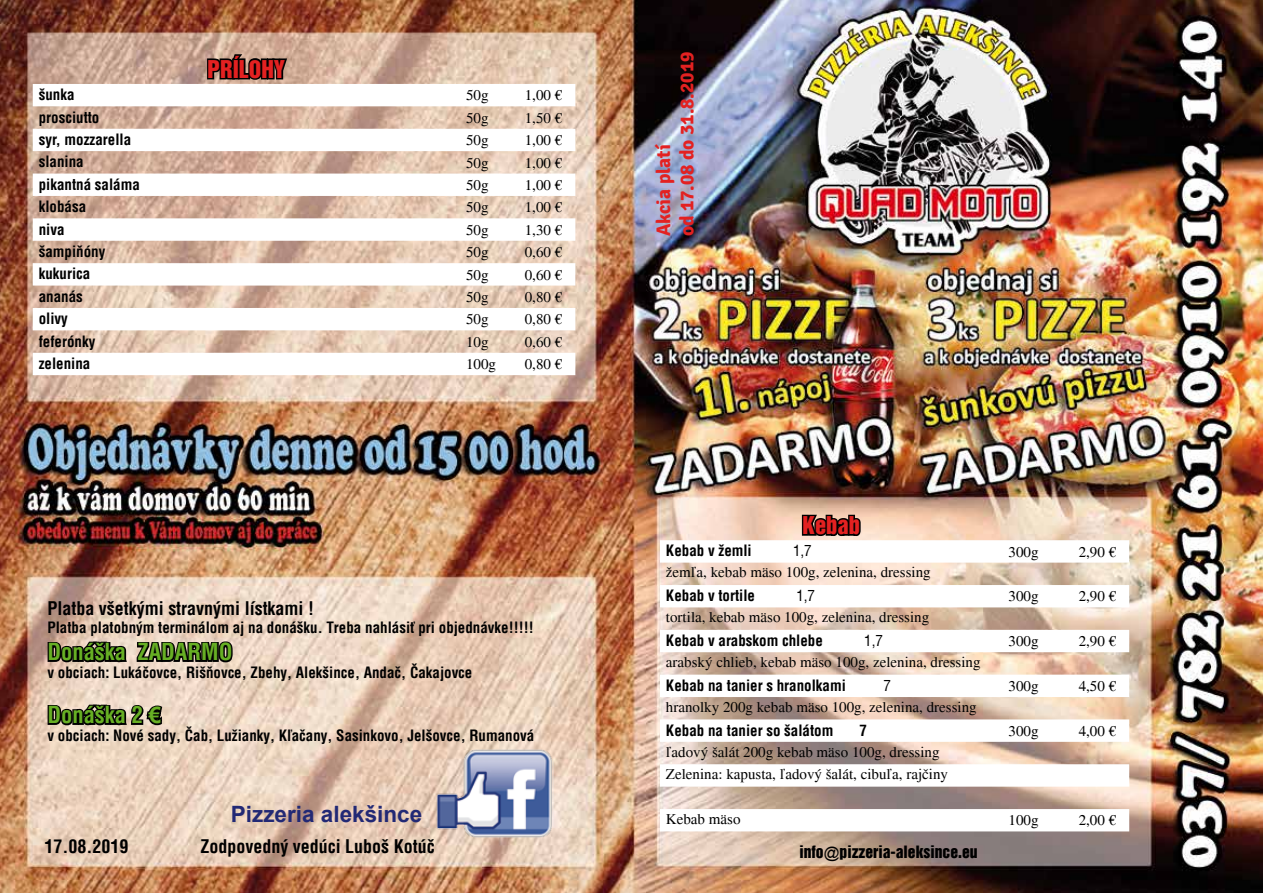
<style>
.page{position:relative;width:1263px;height:893px;background:#fff}
.page>*{position:absolute;margin:0;border:0;box-sizing:border-box;transform-origin:0 0}
.t1{font:700 22.5px "Switzerland Condensed";color:#67af24}
.t2{font:700 22.5px "Arial";color:#222975}
.t3{font:22.5px "Switzerland Inserat";color:#e32121}
.t4{font:700 19.5px/23.4px "Signika";color:#e32121}
.t5{font:700 18px "Switzerland Condensed";color:#000}
.t6{font:15.6px "Switzerland Inserat";color:#000}
.t7{font:15px/22.4px "Times";color:#000}
.t8{font:700 15px "Switzerland Condensed";color:#000}
.t9{font:15px "Switzerland Condensed";color:#000}
.s1{font-family:"Arial"}
</style>
<div class="page">
<img style="left:0;top:0;width:1263px;height:893px">
<svg style="left:33px;top:129px;width:542px;height:22px"></svg>
<svg style="left:33px;top:174px;width:542px;height:22px"></svg>
<svg style="left:33px;top:218px;width:542px;height:23px"></svg>
<svg style="left:33px;top:263px;width:542px;height:23px"></svg>
<svg style="left:33px;top:308px;width:542px;height:22px"></svg>
<svg style="left:33px;top:353px;width:542px;height:22px"></svg>
<svg style="left:33px;top:53px;width:542px;height:53px"></svg>
<svg style="left:46px;top:610px;width:189px;height:71px;background:#b39f91"></svg>
<svg style="left:46px;top:703px;width:118px;height:30px;background:#776d63"></svg>
<img style="left:434px;top:748px;width:120px;height:91px">
<svg style="left:660px;top:585px;width:469px;height:22px"></svg>
<svg style="left:660px;top:630px;width:469px;height:22px"></svg>
<svg style="left:660px;top:675px;width:469px;height:22px"></svg>
<svg style="left:660px;top:719px;width:469px;height:23px"></svg>
<svg style="left:660px;top:764px;width:469px;height:23px"></svg>
<svg style="left:660px;top:809px;width:469px;height:22px"></svg>
<svg style="left:660px;top:513px;width:469px;height:50px"></svg>
<h1 class="t3" style="left:208px;top:55px;width:79px">PRÍLOHY</h1>
<p class="t8" style="left:39px;top:86px;width:37px">šunka</p>
<p class="t7" style="left:466px;top:84px;width:24px">50g</p>
<p class="t7" style="left:525px;top:84px;width:39px">1,00 €</p>
<p class="t8" style="left:39px;top:108px;width:62px">prosciutto</p>
<p class="t7" style="left:466px;top:107px;width:24px">50g</p>
<p class="t7" style="left:525px;top:107px;width:39px">1,50 €</p>
<p class="t8" style="left:39px;top:131px;width:94px">syr, mozzarella</p>
<p class="t7" style="left:466px;top:129px;width:24px">50g</p>
<p class="t7" style="left:525px;top:129px;width:39px">1,00 €</p>
<p class="t8" style="left:39px;top:153px;width:46px">slanina</p>
<p class="t7" style="left:466px;top:151px;width:24px">50g</p>
<p class="t7" style="left:525px;top:151px;width:39px">1,00 €</p>
<p class="t8" style="left:39px;top:175px;width:103px">pikantná saláma</p>
<p class="t7" style="left:466px;top:174px;width:24px">50g</p>
<p class="t7" style="left:525px;top:174px;width:39px">1,00 €</p>
<p class="t8" style="left:39px;top:198px;width:49px">klobása</p>
<p class="t7" style="left:466px;top:196px;width:24px">50g</p>
<p class="t7" style="left:525px;top:196px;width:39px">1,00 €</p>
<p class="t8" style="left:39px;top:220px;width:27px">niva</p>
<p class="t7" style="left:466px;top:219px;width:24px">50g</p>
<p class="t7" style="left:525px;top:219px;width:39px">1,30 €</p>
<p class="t8" style="left:39px;top:243px;width:68px">šampiňóny</p>
<p class="t7" style="left:466px;top:241px;width:24px">50g</p>
<p class="t7" style="left:525px;top:241px;width:39px">0,60 €</p>
<p class="t8" style="left:39px;top:265px;width:53px">kukurica</p>
<p class="t7" style="left:466px;top:263px;width:24px">50g</p>
<p class="t7" style="left:525px;top:263px;width:39px">0,60 €</p>
<p class="t8" style="left:39px;top:287px;width:46px">ananás</p>
<p class="t7" style="left:466px;top:286px;width:24px">50g</p>
<p class="t7" style="left:525px;top:286px;width:39px">0,80 €</p>
<p class="t8" style="left:39px;top:310px;width:31px">olivy</p>
<p class="t7" style="left:466px;top:308px;width:24px">50g</p>
<p class="t7" style="left:525px;top:308px;width:39px">0,80 €</p>
<p class="t8" style="left:39px;top:332px;width:58px">feferónky</p>
<p class="t7" style="left:466px;top:331px;width:24px">10g</p>
<p class="t7" style="left:525px;top:331px;width:39px">0,60 €</p>
<p class="t8" style="left:39px;top:355px;width:53px">zelenina</p>
<p class="t7" style="left:466px;top:353px;width:31px">100g</p>
<p class="t7" style="left:525px;top:353px;width:39px">0,80 €</p>
<p class="t5" style="left:47px;top:598px;width:268px">Platba všetkými stravnými lístkami !</p>
<p class="t8" style="left:47px;top:619px;width:488px">Platba platobným terminálom aj na donášku. Treba nahlásiť pri objednávke!!!!!</p>
<h1 class="t1" style="left:47px;top:639px;width:186px">Donáška ZADARMO</h1>
<p class="t8" style="left:47px;top:664px;width:426px">v obciach: Lukáčovce, Rišňovce, Zbehy, Alekšince, Andač, Čakajovce</p>
<h1 class="t1" style="left:47px;top:702px;width:115px">Donáška 2 <span class="s1">€</span></h1>
<p class="t8" style="left:47px;top:727px;width:488px">v obciach: Nové sady, Čab, Lužianky, Kľačany, Sasinkovo, Jelšovce, Rumanová</p>
<h1 class="t2" style="left:231px;top:799px;width:193px">Pizzeria alekšince</h1>
<h2 class="t4" style="left:652px;top:236px;width:186px;rotate:-90deg">Akcia platí<br>od 17.08 do 31.8.2019</h2>
<h1 class="t3" style="left:802px;top:511px;width:59px">Kebab</h1>
<p class="t8" style="left:666px;top:542px;width:87px">Kebab v žemli</p>
<p class="t9" style="left:793px;top:542px;width:20px">1,7</p>
<p class="t7" style="left:1008px;top:541px;width:31px">300g</p>
<p class="t7" style="left:1079px;top:541px;width:39px">2,90 €</p>
<p class="t7" style="left:666px;top:561px;width:266px">žemľa, kebab mäso 100g, zelenina, dressing</p>
<p class="t8" style="left:666px;top:587px;width:91px">Kebab v tortile</p>
<p class="t9" style="left:796px;top:587px;width:20px">1,7</p>
<p class="t7" style="left:1008px;top:585px;width:31px">300g</p>
<p class="t7" style="left:1079px;top:585px;width:39px">2,90 €</p>
<p class="t7" style="left:666px;top:606px;width:265px">tortila, kebab mäso 100g, zelenina, dressing</p>
<p class="t8" style="left:666px;top:632px;width:158px">Kebab v arabskom chlebe</p>
<p class="t9" style="left:864px;top:632px;width:20px">1,7</p>
<p class="t7" style="left:1008px;top:630px;width:31px">300g</p>
<p class="t7" style="left:1079px;top:630px;width:39px">2,90 €</p>
<p class="t7" style="left:666px;top:651px;width:316px">arabský chlieb, kebab mäso 100g, zelenina, dressing</p>
<p class="t8" style="left:666px;top:676px;width:181px">Kebab na tanier s hranolkami</p>
<p class="t9" style="left:883px;top:677px;width:9px">7</p>
<p class="t7" style="left:1008px;top:675px;width:31px">300g</p>
<p class="t7" style="left:1079px;top:675px;width:39px">4,50 €</p>
<p class="t7" style="left:666px;top:696px;width:312px">hranolky 200g kebab mäso 100g, zelenina, dressing</p>
<p class="t8" style="left:666px;top:721px;width:169px">Kebab na tanier so šalátom</p>
<p class="t8" style="left:860px;top:721px;width:9px">7</p>
<p class="t7" style="left:1008px;top:720px;width:31px">300g</p>
<p class="t7" style="left:1079px;top:720px;width:39px">4,00 €</p>
<p class="t7" style="left:666px;top:740px;width:284px">ľadový šalát 200g kebab mäso 100g, dressing<br>Zelenina: kapusta, ľadový šalát, cibuľa, rajčiny</p>
<p class="t7" style="left:666px;top:808px;width:76px">Kebab mäso</p>
<p class="t7" style="left:1008px;top:809px;width:31px">100g</p>
<p class="t7" style="left:1079px;top:809px;width:39px">2,00 €</p>
<p class="t5" style="left:44px;top:836px;width:85px">17.08.2019</p>
<p class="t5" style="left:200px;top:836px;width:236px">Zodpovedný vedúci Luboš Kotúč</p>
<p class="t6" style="left:799px;top:842px;width:180px">info<span class="s1">@</span>pizzeria-aleksince.eu</p>
</div>
